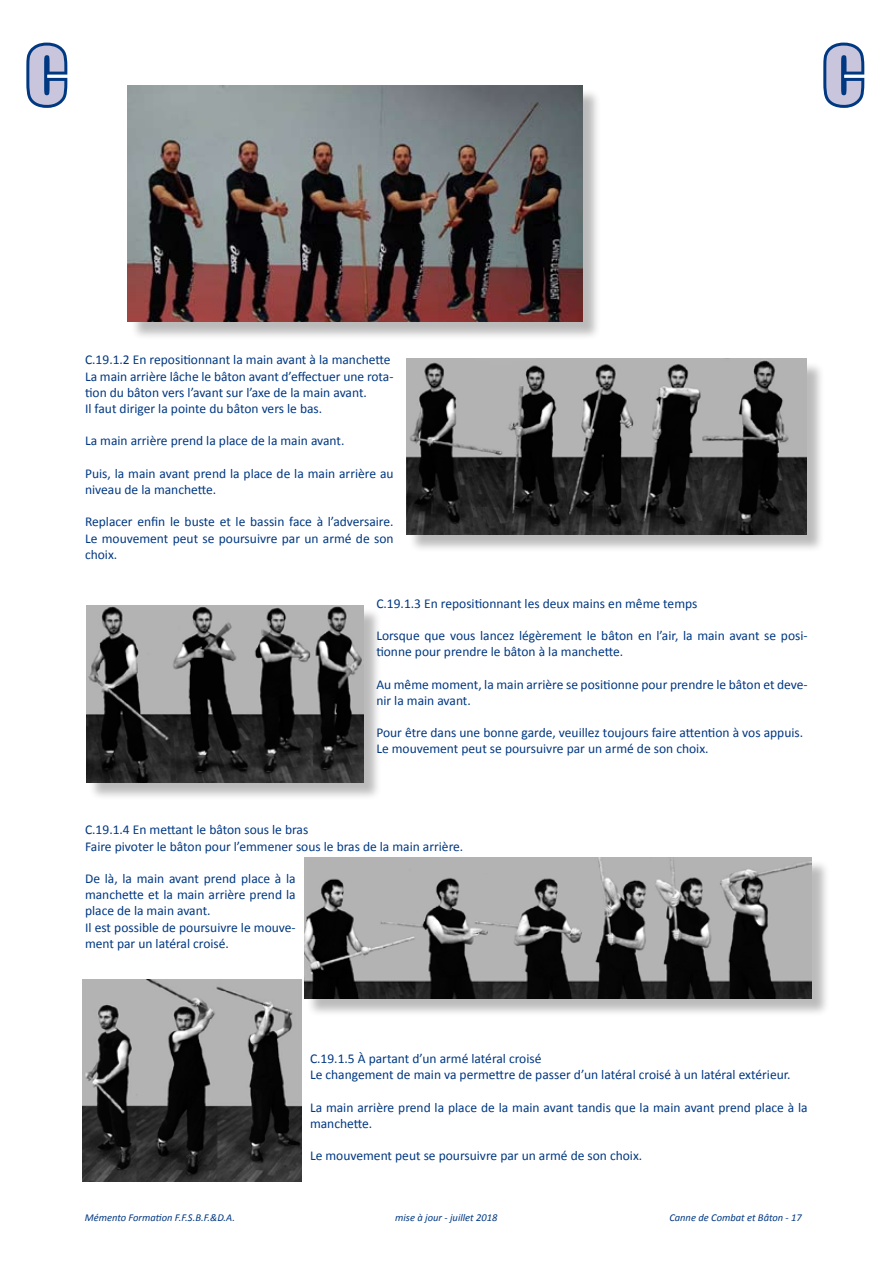
<style>
.page{position:relative;width:893px;height:1263px;background:#fff}
.page>*{position:absolute;margin:0;border:0;box-sizing:border-box;transform-origin:0 0}
.t1{font:72px "Impact";color:#c8c5dd}
.t2{font:13.5px/16.2px "Calibri";color:#003882}
.t3{font:italic 10.5px "Calibri";color:#003882}
</style>
<div class="page">
<svg style="left:823px;top:42px;width:42px;height:66px"></svg>
<svg style="left:26px;top:42px;width:42px;height:66px"></svg>
<div style="left:130px;top:88px;width:477px;height:259px;background:#000;opacity:.27"></div>
<img style="left:128px;top:86px;width:455px;height:236px">
<div style="left:409px;top:361px;width:423px;height:201px;background:#000;opacity:.27"></div>
<img style="left:406px;top:358px;width:400px;height:177px">
<div style="left:88px;top:607px;width:301px;height:200px;background:#000;opacity:.27"></div>
<img style="left:86px;top:605px;width:278px;height:178px">
<div style="left:307px;top:859px;width:529px;height:165px;background:#000;opacity:.27"></div>
<img style="left:304px;top:857px;width:507px;height:141px">
<img style="left:83px;top:979px;width:218px;height:202px">
<h1 class="t1" style="left:27px;top:20px;width:41px">C</h1>
<h1 class="t1" style="left:824px;top:20px;width:41px">C</h1>
<p class="t2" style="left:85px;top:352px;width:310px">C.19.1.2 En repositionnant la main avant à la manchette La main arrière lâche le bâton avant d’effectuer une rota&shy;tion du bâton vers l’avant sur l’axe de la main avant.<br>Il faut diriger la pointe du bâton vers le bas.</p>
<p class="t2" style="left:85px;top:433px;width:261px">La main arrière prend la place de la main avant.</p>
<p class="t2" style="left:85px;top:465px;width:310px">Puis, la main avant prend la place de la main arrière au niveau de la manchette.</p>
<p class="t2" style="left:85px;top:514px;width:310px;text-align:justify">Replacer enfin le buste et le bassin face à l’adversaire.<br>Le mouvement peut se poursuivre par un armé de son choix.</p>
<p class="t2" style="left:376px;top:595px;width:323px">C.19.1.3 En repositionnant les deux mains en même temps</p>
<p class="t2" style="left:376px;top:627px;width:433px">Lorsque que vous lancez légèrement le bâton en l’air, la main avant se posi&shy;tionne pour prendre le bâton à la manchette.</p>
<p class="t2" style="left:376px;top:676px;width:433px">Au même moment, la main arrière se positionne pour prendre le bâton et deve&shy;nir la main avant.</p>
<p class="t2" style="left:376px;top:724px;width:428px">Pour être dans une bonne garde, veuillez toujours faire attention à vos appuis.<br>Le mouvement peut se poursuivre par un armé de son choix.</p>
<p class="t2" style="left:85px;top:822px;width:380px">C.19.1.4 En mettant le bâton sous le bras<br>Faire pivoter le bâton pour l’emmener sous le bras de la main arrière.</p>
<p class="t2" style="left:85px;top:870px;width:212px">De là, la main avant prend place à la manchette et la main arrière prend la place de la main avant.<br>Il est possible de poursuivre le mouve&shy;ment par un latéral croisé.</p>
<p class="t2" style="left:310px;top:1050px;width:482px">C.19.1.5 À partant d’un armé latéral croisé<br>Le changement de main va permettre de passer d’un latéral croisé à un latéral extérieur.</p>
<p class="t2" style="left:310px;top:1099px;width:499px">La main arrière prend la place de la main avant tandis que la main avant prend place à la manchette.</p>
<p class="t2" style="left:310px;top:1147px;width:334px">Le mouvement peut se poursuivre par un armé de son choix.</p>
<p class="t3" style="left:85px;top:1211px;width:152px">Mémento Formation F.F.S.B.F.&amp;D.A.</p>
<p class="t3" style="left:395px;top:1211px;width:104px">mise à jour - juillet 2018</p>
<p class="t3" style="left:669px;top:1211px;width:134px">Canne de Combat et Bâton - 17</p>
</div>
